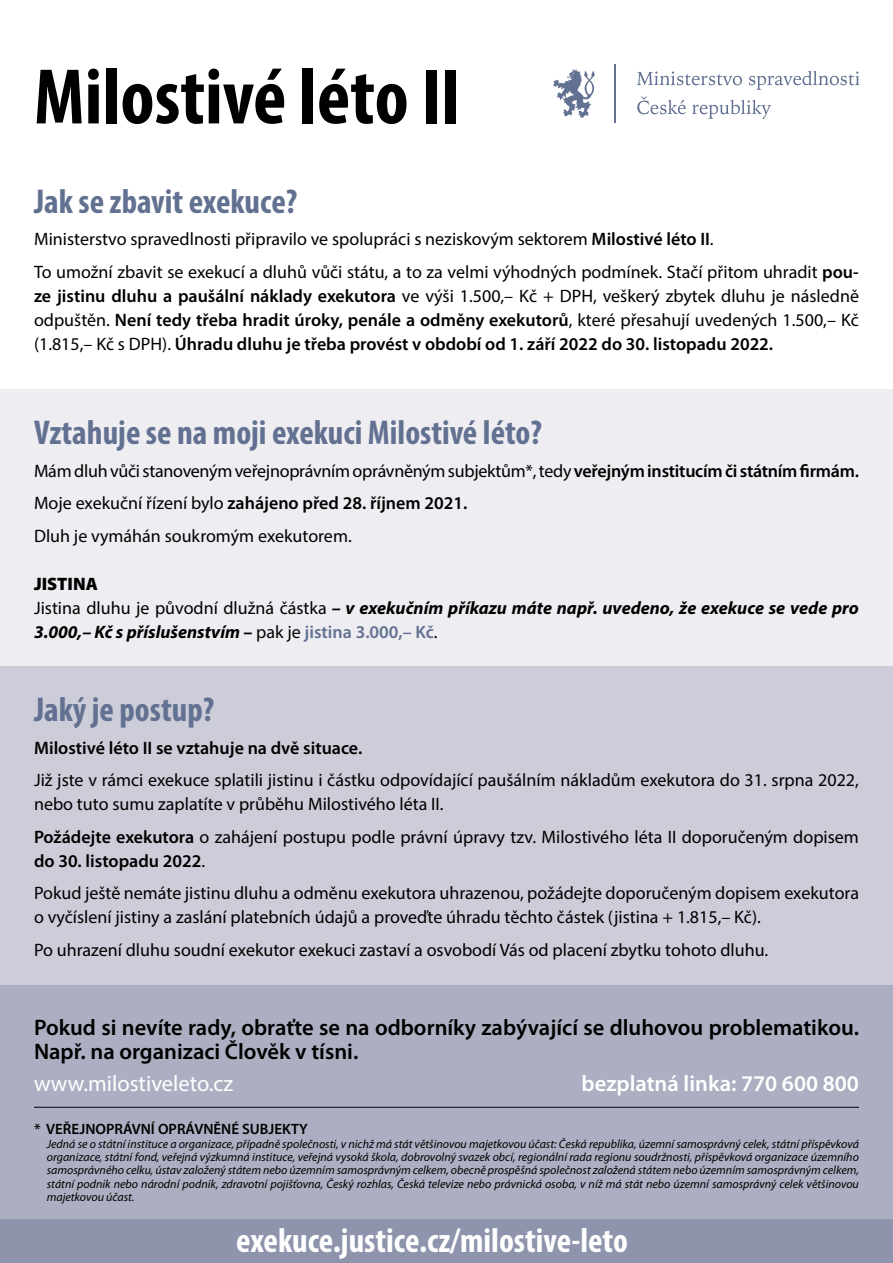
<style>
.page{position:relative;width:893px;height:1263px;background:#fff}
.page>*{position:absolute;margin:0;border:0;box-sizing:border-box;transform-origin:0 0}
.t1{font:700 condensed 79.5px "Myriad Pro";color:#000}
.t2{font:700 condensed 34.5px "Myriad Pro";color:#627191}
.t3{font:700 condensed 34.5px "Myriad Pro";color:#fff}
.t4{font:600 22.5px/24px "Myriad Pro";color:#000}
.t5{font:600 22.5px "Myriad Pro";color:#fff}
.t6{font:22.5px "Myriad Pro";color:#fff}
.t7{font:18px/24px "Myriad Pro";color:#000}
.t8{font:600 18px/24px "Myriad Pro";color:#000;text-align:justify}
.t9{font:italic 700 18px/24px "Myriad Pro";color:#000}
.t10{font:600 15px "Myriad Pro";color:#000}
.t11{font:italic 12px/13.4px "Myriad Pro";color:#000;text-align:justify}
.s1{font-weight:600}
.s2{font-weight:400}
.s3{font-weight:900;font-style:normal}
.s4{font-weight:400;font-style:normal}
.s5{font-weight:600;font-style:normal;color:#627191}
</style>
<div class="page">
<div style="left:0;top:390px;width:893px;height:276px;background:#eeedf1"></div>
<div style="left:0;top:666px;width:893px;height:319px;background:#cccdd8"></div>
<div style="left:0;top:985px;width:893px;height:235px;background:#acafc1"></div>
<div style="left:0;top:1219px;width:893px;height:44px;background:#8d94ac"></div>
<hr style="left:34px;top:1107px;width:825px;height:1px;background:#000">
<svg style="left:637px;top:71px;width:105px;height:14px"></svg>
<svg style="left:749px;top:71px;width:110px;height:19px"></svg>
<svg style="left:637px;top:96px;width:49px;height:18px"></svg>
<svg style="left:692px;top:100px;width:79px;height:19px"></svg>
<hr style="left:614px;top:64px;width:1px;height:59px;background:#627191">
<svg style="left:553px;top:69px;width:42px;height:49px"></svg>
<h1 class="t1" style="left:34px;top:47px;width:428px">Milostivé léto II</h1>
<h2 class="t2" style="left:34px;top:180px;width:265px">Jak se zbavit exekuce?</h2>
<p class="t7" style="left:34px;top:223px;width:826px;line-height:32.5px">Ministerstvo spravedlnosti připravilo ve spolupráci s neziskovým sektorem <span class="s1">Milostivé léto II</span>.<br>To umožní zbavit se exekucí a dluhů vůči státu, a to za velmi výhodných podmínek. Stačí přitom uhradit <span class="s1">pou-</span></p>
<p class="t8" style="left:34px;top:283px;width:826px">ze jistinu dluhu a paušální náklady exekutora <span class="s2">ve výši 1.500,– Kč + DPH, veškerý zbytek dluhu je následně odpuštěn.</span> Není tedy třeba hradit úroky, penále a odměny exekutorů<span class="s2">, které přesahují uvedených 1.500,– Kč (1.815,– Kč s DPH).</span> Úhradu dluhu je třeba provést v období od 1. září 2022 do 30. listopadu 2022.</p>
<h2 class="t2" style="left:34px;top:411px;width:509px">Vztahuje se na moji exekuci Milostivé léto?</h2>
<p class="t7" style="left:34px;top:454px;width:826px;line-height:32.5px">Mám dluh vůči stanoveným veřejnoprávním oprávněným subjektům*, tedy <span class="s1">veřejným institucím či státním firmám.<br></span>Moje exekuční řízení bylo <span class="s1">zahájeno před 28. říjnem 2021.<br></span>Dluh je vymáhán soukromým exekutorem.</p>
<p class="t9" style="left:34px;top:571px;width:826px"><span class="s3">JISTINA<br></span><span class="s4">Jistina dluhu je původní dlužná částka</span> – v exekučním příkazu máte např. uvedeno, že exekuce se vede pro<br>3.000,– Kč s příslušenstvím – <span class="s4">pak je</span> <span class="s5">jistina 3.000,– Kč</span><span class="s4">.</span></p>
<h2 class="t2" style="left:34px;top:688px;width:182px">Jaký je postup?</h2>
<p class="t8" style="left:34px;top:735px;width:330px">Milostivé léto II se vztahuje na dvě situace.</p>
<p class="t7" style="left:34px;top:768px;width:826px">Již jste v rámci exekuce splatili jistinu i částku odpovídající paušálním nákladům exekutora do 31. srpna 2022, nebo tuto sumu zaplatíte v průběhu Milostivého léta II.</p>
<p class="t7" style="left:34px;top:824px;width:826px"><span class="s1">Požádejte exekutora</span> o zahájení postupu podle právní úpravy tzv. Milostivého léta II doporučeným dopisem <span class="s1">do 30. listopadu 2022</span>.</p>
<p class="t7" style="left:34px;top:881px;width:826px">Pokud ještě nemáte jistinu dluhu a odměnu exekutora uhrazenou, požádejte doporučeným dopisem exekutora o vyčíslení jistiny a zaslání platebních údajů a proveďte úhradu těchto částek (jistina + 1.815,– Kč).</p>
<p class="t7" style="left:34px;top:937px;width:736px">Po uhrazení dluhu soudní exekutor exekuci zastaví a osvobodí Vás od placení zbytku tohoto dluhu.</p>
<p class="t4" style="left:34px;top:1015px;width:826px">Pokud si nevíte rady, obraťte se na odborníky zabývající se dluhovou problematikou.<br>Např. na organizaci Člověk v tísni.</p>
<p class="t6" style="left:34px;top:1070px;width:201px">www.milostiveleto.cz</p>
<p class="t5" style="left:582px;top:1069px;width:279px">bezplatná linka: 770 600 800</p>
<p class="t10" style="left:34px;top:1120px;width:275px">* VEŘEJNOPRÁVNÍ OPRÁVNĚNÉ SUBJEKTY</p>
<p class="t11" style="left:47px;top:1137px;width:814px">Jedná se o státní instituce a organizace, případně společnosti, v nichž má stát většinovou majetkovou účast: Česká republika, územní samosprávný celek, státní příspěvková organizace, státní fond, veřejná výzkumná instituce, veřejná vysoká škola, dobrovolný svazek obcí, regionální rada regionu soudržnosti, příspěvková organizace územního samosprávného celku, ústav založený státem nebo územním samosprávným celkem, obecně prospěšná společnost založená státem nebo územním samosprávným celkem, státní podnik nebo národní podnik, zdravotní pojišťovna, Český rozhlas, Česká televize nebo právnická osoba, v níž má stát nebo územní samosprávný celek většinovou majetkovou účast.</p>
<h2 class="t3" style="left:236px;top:1219px;width:393px">exekuce.justice.cz/milostive-leto</h2>
</div>
